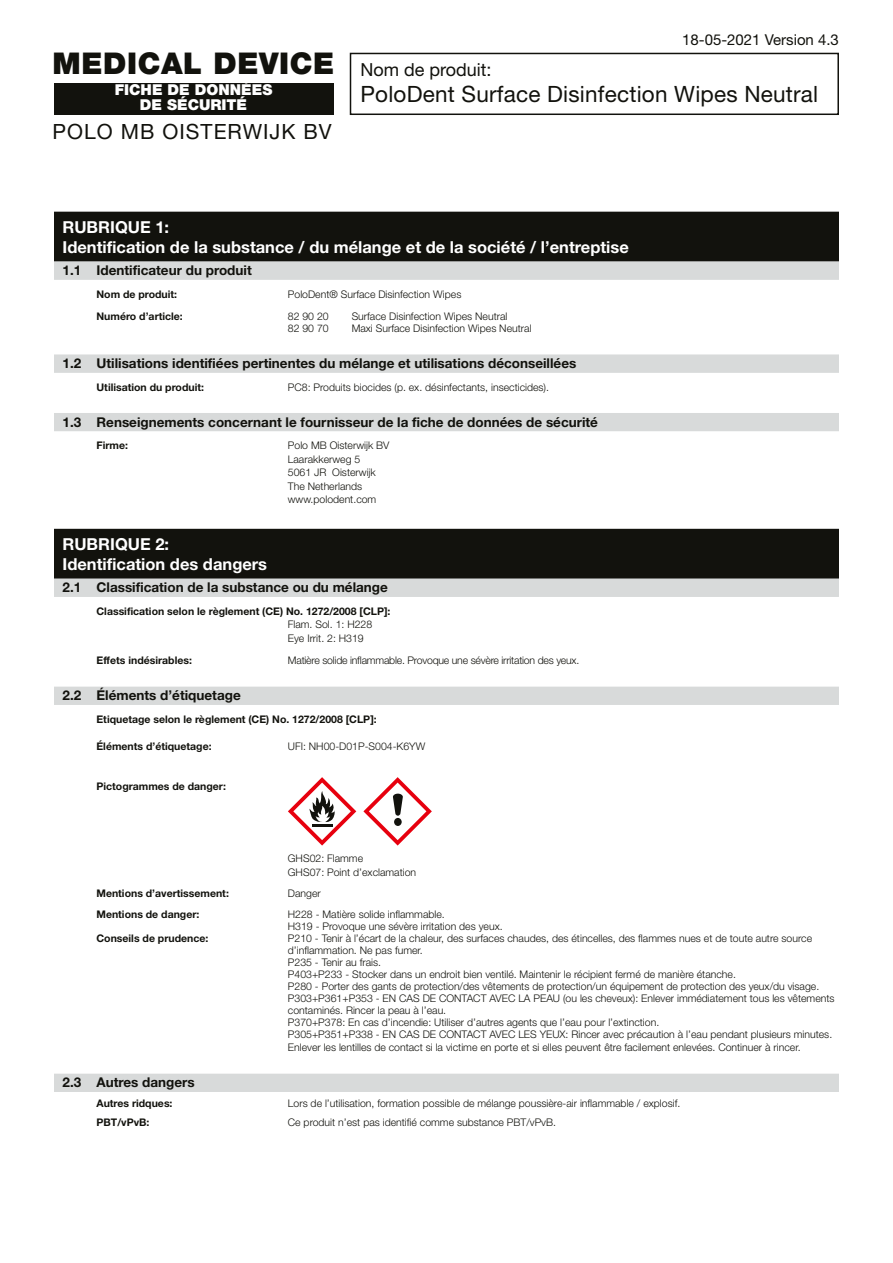
<style>
.page{position:relative;width:893px;height:1263px;background:#fff}
.page>*{position:absolute;margin:0;border:0;box-sizing:border-box;transform-origin:0 0}
.t1{font:900 30px "Helvetica Neue LT Pro";letter-spacing:.02em;color:#12120d}
.t2{font:22.5px "Helvetica Neue LT Pro";letter-spacing:.01em;color:#12120d}
.t3{font:21px "Helvetica Neue LT Pro";letter-spacing:.05em;color:#12120d}
.t4{font:18px "Helvetica Neue LT Pro";color:#12120d}
.t5{font:700 16.5px/19.8px "Helvetica Neue LT Pro";color:#fff}
.t6{font:900 15px/15px "Helvetica Neue LT Pro";color:#fff;text-align:center}
.t7{font:15px "Helvetica Neue LT Pro";color:#12120d}
.t8{font:700 13.5px "Helvetica Neue LT Pro";color:#12120d}
.t9{font:300 10.5px/12px "Helvetica Neue LT Pro";color:#12120d}
.t10{font:700 10.5px "Helvetica Neue LT Pro";color:#12120d}
.t11{font:300 10.5px "Helvetica Neue LT Pro";letter-spacing:-.02em;color:#12120d}
</style>
<div class="page">
<div style="left:54px;top:212px;width:785px;height:25px;background:#12120d"></div>
<div style="left:54px;top:231px;width:785px;height:26px;background:#12120d"></div>
<div style="left:54px;top:253px;width:785px;height:9px;background:#12120d"></div>
<div style="left:54px;top:261px;width:785px;height:18px;background:#d8dada"></div>
<div style="left:54px;top:275px;width:785px;height:5px;background:#d8dada"></div>
<div style="left:54px;top:354px;width:785px;height:18px;background:#d8dada"></div>
<div style="left:54px;top:368px;width:785px;height:5px;background:#d8dada"></div>
<div style="left:54px;top:413px;width:785px;height:18px;background:#d8dada"></div>
<div style="left:54px;top:529px;width:785px;height:25px;background:#12120d"></div>
<div style="left:54px;top:549px;width:785px;height:25px;background:#12120d"></div>
<div style="left:54px;top:570px;width:785px;height:9px;background:#12120d"></div>
<div style="left:54px;top:579px;width:785px;height:18px;background:#d8dada"></div>
<div style="left:54px;top:687px;width:785px;height:18px;background:#d8dada"></div>
<div style="left:54px;top:1074px;width:785px;height:18px;background:#d8dada"></div>
<svg style="left:363px;top:777px;width:69px;height:68px"></svg>
<svg style="left:288px;top:777px;width:68px;height:68px"></svg>
<div style="left:350px;top:53px;width:489px;height:62px;border:2px solid #12120d"></div>
<div style="left:54px;top:83px;width:279px;height:32px;background:#12120d"></div>
<h1 class="t1" style="left:52px;top:45px;width:283px">MEDICAL DEVICE</h1>
<h3 class="t6" style="left:115px;top:82px;width:159px">FICHE DE DONNÉES<br>DE SÉCURITÉ</h3>
<h3 class="t3" style="left:52px;top:118px;width:281px">POLO MB OISTERWIJK BV</h3>
<h3 class="t7" style="left:682px;top:30px;width:158px">18-05-2021 Version 4.3</h3>
<h3 class="t4" style="left:360px;top:59px;width:133px">Nom de produit:</h3>
<h2 class="t2" style="left:360px;top:80px;width:459px">PoloDent Surface Disinfection Wipes Neutral</h2>
<h3 class="t5" style="left:62px;top:217px;width:568px">RUBRIQUE 1:<br>Identification de la substance / du mélange et de la société / l’entreptise</h3>
<p class="t8" style="left:63px;top:262px;width:191px">1.1 Identificateur du produit</p>
<p class="t10" style="left:97px;top:287px;width:82px">Nom de produit:</p>
<p class="t9" style="left:288px;top:288px;width:175px">PoloDent® Surface Disinfection Wipes</p>
<p class="t10" style="left:97px;top:310px;width:88px">Numéro d’article:</p>
<p class="t9" style="left:288px;top:310px;width:42px">82 90 20</p>
<p class="t9" style="left:352px;top:310px;width:157px">Surface Disinfection Wipes Neutral</p>
<p class="t9" style="left:288px;top:322px;width:42px">82 90 70</p>
<p class="t9" style="left:352px;top:322px;width:181px">Maxi Surface Disinfection Wipes Neutral</p>
<p class="t8" style="left:63px;top:355px;width:515px">1.2 Utilisations identifiées pertinentes du mélange et utilisations déconseillées</p>
<p class="t10" style="left:97px;top:380px;width:109px">Utilisation du produit:</p>
<p class="t9" style="left:288px;top:381px;width:263px">PC8: Produits biocides (p. ex. désinfectants, insecticides).</p>
<p class="t8" style="left:63px;top:414px;width:537px">1.3 Renseignements concernant le fournisseur de la fiche de données de sécurité</p>
<p class="t10" style="left:97px;top:439px;width:33px">Firme:</p>
<p class="t9" style="left:288px;top:438px;width:103px;line-height:13.5px">Polo MB Oisterwijk BV<br>Laarakkerweg 5<br>5061 JR Oisterwijk<br>The Netherlands www.polodent.com</p>
<h3 class="t5" style="left:62px;top:534px;width:206px">RUBRIQUE 2:<br>Identification des dangers</h3>
<p class="t8" style="left:63px;top:579px;width:327px">2.1 Classification de la substance ou du mélange</p>
<p class="t10" style="left:97px;top:605px;width:295px">Classification selon le règlement (CE) No. 1272/2008 [CLP]:</p>
<p class="t9" style="left:288px;top:618px;width:86px;line-height:13.5px">Flam. Sol. 1: H228<br>Eye Irrit. 2: H319</p>
<p class="t10" style="left:97px;top:654px;width:97px">Effets indésirables:</p>
<p class="t11" style="left:288px;top:654px;width:293px">Matière solide inflammable. Provoque une sévère irritation des yeux.</p>
<p class="t8" style="left:63px;top:687px;width:180px">2.2 Éléments d’étiquetage</p>
<p class="t10" style="left:97px;top:713px;width:282px">Etiquetage selon le règlement (CE) No. 1272/2008 [CLP]:</p>
<p class="t10" style="left:97px;top:740px;width:117px">Éléments d’étiquetage:</p>
<p class="t9" style="left:288px;top:740px;width:139px">UFI: NH00-D01P-S004-K6YW</p>
<p class="t10" style="left:97px;top:780px;width:131px">Pictogrammes de danger:</p>
<p class="t9" style="left:288px;top:852px;width:130px;line-height:13.5px">GHS02: Flamme<br>GHS07: Point d’exclamation</p>
<p class="t10" style="left:97px;top:887px;width:134px">Mentions d’avertissement:</p>
<p class="t9" style="left:288px;top:887px;width:34px">Danger</p>
<p class="t10" style="left:97px;top:908px;width:104px">Mentions de danger:</p>
<p class="t9" style="left:288px;top:908px;width:216px">H228 - Matière solide inflammable.<br>H319 - Provoque une sévère irritation des yeux.</p>
<p class="t10" style="left:97px;top:932px;width:113px">Conseils de prudence:</p>
<p class="t9" style="left:288px;top:932px;width:548px">P210 - Tenir à l’écart de la chaleur, des surfaces chaudes, des étincelles, des flammes nues et de toute autre source d’inflammation. Ne pas fumer.<br>P235 - Tenir au frais.<br>P403+P233 - Stocker dans un endroit bien ventilé. Maintenir le récipient fermé de manière étanche.<br>P280 - Porter des gants de protection/des vêtements de protection/un équipement de protection des yeux/du visage.<br>P303+P361+P353 - EN CAS DE CONTACT AVEC LA PEAU (ou les cheveux): Enlever immédiatement tous les vêtements contaminés. Rincer la peau à l’eau.<br>P370+P378: En cas d’incendie: Utiliser d’autres agents que l’eau pour l’extinction.<br>P305+P351+P338 - EN CAS DE CONTACT AVEC LES YEUX: Rincer avec précaution à l’eau pendant plusieurs minutes.</p>
<p class="t9" style="left:288px;top:1041px;width:514px">Enlever les lentilles de contact si la victime en porte et si elles peuvent être facilement enlevées. Continuer à rincer.</p>
<p class="t8" style="left:63px;top:1074px;width:134px">2.3 Autres dangers</p>
<p class="t10" style="left:97px;top:1097px;width:78px">Autres ridques:</p>
<p class="t9" style="left:288px;top:1097px;width:394px">Lors de l’utilisation, formation possible de mélange poussière-air inflammable / explosif.</p>
<p class="t10" style="left:97px;top:1116px;width:54px">PBT/vPvB:</p>
<p class="t9" style="left:288px;top:1116px;width:270px">Ce produit n’est pas identifié comme substance PBT/vPvB.</p>
</div>
